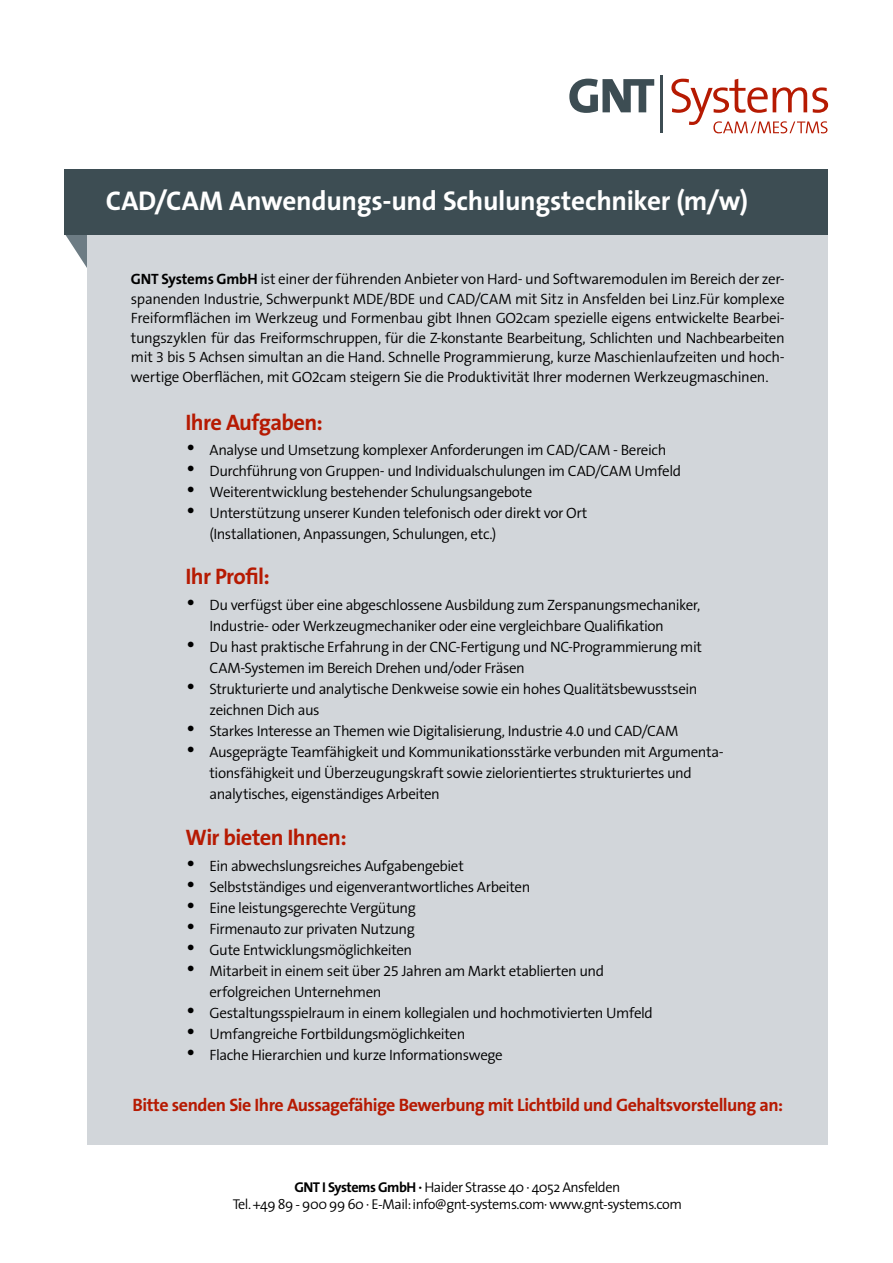
<style>
.page{position:relative;width:893px;height:1263px;background:#fff}
.page>*{position:absolute;margin:0;border:0;box-sizing:border-box;transform-origin:0 0}
.t1{font:700 27.3px "The Sans B W7";letter-spacing:-.01em;color:#fff}
.t2{font:700 22.5px "The Sans B W7";letter-spacing:-.03em;color:#b61a02}
.t3{font:700 18px "The Sans B W7";letter-spacing:-.025em;color:#b61a02}
.t4{font:300 15px/19.5px "The Sans B W4";letter-spacing:-.03em;color:#000}
.t5{font:300 14.25px "The Sans";letter-spacing:-.035em;color:#000}
.s1{font-family:"The Sans B W7";font-weight:700}
.s2{font-size:25.5px}
.s3{font-family:"The Sans B7";font-weight:700}
</style>
<div class="page">
<svg style="left:65px;top:235px;width:22px;height:33px"></svg>
<div style="left:87px;top:224px;width:741px;height:921px;background:#d2d6da"></div>
<svg style="left:569px;top:79px;width:85px;height:34px"></svg>
<hr style="left:660px;top:75px;width:3px;height:58px;background:#3d4d53">
<svg style="left:671px;top:79px;width:157px;height:54px"></svg>
<div style="left:65px;top:169px;width:763px;height:66px;background:#3d4d53"></div>
<p class="t1" style="left:106px;top:183px;width:644px">CAD/CAM Anwendungs-und Schulungstechniker (m/w)</p>
<p class="t4" style="left:131px;top:270px;width:655px;text-align:justify"><span class="s1">GNT Systems GmbH</span> ist einer der führenden Anbieter von Hard- und Softwaremodulen im Bereich der zer&shy;spanenden Industrie, Schwerpunkt MDE/BDE und CAD/CAM mit Sitz in Ansfelden bei Linz.Für komplexe Freiformflächen im Werkzeug und Formenbau gibt Ihnen GO2cam spezielle eigens entwickelte Bearbei&shy;tungszyklen für das Freiformschruppen, für die Z-konstante Bearbeitung, Schlichten und Nachbearbeiten mit 3 bis 5 Achsen simultan an die Hand. Schnelle Programmierung, kurze Maschienlaufzeiten und hoch&shy;wertige Oberflächen, mit GO2cam steigern Sie die Produktivität Ihrer modernen Werkzeugmaschinen.</p>
<p class="t2" style="left:186px;top:408px;width:139px">Ihre Aufgaben:</p>
<p class="t4" style="left:186px;top:441px;width:482px"><span class="s2">•</span> Analyse und Umsetzung komplexer Anforderungen im CAD/CAM - Bereich</p>
<p class="t4" style="left:186px;top:462px;width:497px"><span class="s2">•</span> Durchführung von Gruppen- und Individualschulungen im CAD/CAM Umfeld</p>
<p class="t4" style="left:186px;top:483px;width:348px"><span class="s2">•</span> Weiterentwicklung bestehender Schulungsangebote</p>
<p class="t4" style="left:186px;top:504px;width:403px"><span class="s2">•</span> Unterstützung unserer Kunden telefonisch oder direkt vor Ort</p>
<p class="t4" style="left:210px;top:525px;width:288px">(Installationen, Anpassungen, Schulungen, etc.)</p>
<p class="t2" style="left:186px;top:562px;width:86px">Ihr Profil:</p>
<p class="t4" style="left:210px;top:594px;width:492px;line-height:21px;text-indent:-24px"><span class="s2">•</span> Du verfügst über eine abgeschlossene Ausbildung zum Zerspanungsmechaniker,<br>Industrie- oder Werkzeugmechaniker oder eine vergleichbare Qualifikation</p>
<p class="t4" style="left:210px;top:636px;width:494px;line-height:21px;text-indent:-24px"><span class="s2">•</span> Du hast praktische Erfahrung in der CNC-Fertigung und NC-Programmierung mit<br>CAM-Systemen im Bereich Drehen und/oder Fräsen</p>
<p class="t4" style="left:210px;top:678px;width:489px;line-height:21px;text-indent:-24px"><span class="s2">•</span> Strukturierte und analytische Denkweise sowie ein hohes Qualitätsbewusstsein zeichnen Dich aus</p>
<p class="t4" style="left:186px;top:721px;width:494px"><span class="s2">•</span> Starkes Interesse an Themen wie Digitalisierung, Industrie 4.0 und CAD/CAM</p>
<p class="t4" style="left:186px;top:741px;width:540px;line-height:21px;text-align:center"><span class="s2">•</span> Ausgeprägte Teamfähigkeit und Kommunikationsstärke verbunden mit Argumenta&shy;tionsfähigkeit und Überzeugungskraft sowie zielorientiertes strukturiertes und</p>
<p class="t4" style="left:210px;top:784px;width:232px">analytisches, eigenständiges Arbeiten</p>
<p class="t2" style="left:186px;top:823px;width:163px">Wir bieten Ihnen:</p>
<p class="t4" style="left:186px;top:856px;width:280px"><span class="s2">•</span> Ein abwechslungsreiches Aufgabengebiet</p>
<p class="t4" style="left:186px;top:877px;width:346px"><span class="s2">•</span> Selbstständiges und eigenverantwortliches Arbeiten</p>
<p class="t4" style="left:186px;top:898px;width:232px"><span class="s2">•</span> Eine leistungsgerechte Vergütung</p>
<p class="t4" style="left:186px;top:919px;width:231px"><span class="s2">•</span> Firmenauto zur privaten Nutzung</p>
<p class="t4" style="left:186px;top:940px;width:228px"><span class="s2">•</span> Gute Entwicklungsmöglichkeiten</p>
<p class="t4" style="left:210px;top:960px;width:396px;line-height:21px;text-indent:-24px"><span class="s2">•</span> Mitarbeit in einem seit über 25 Jahren am Markt etablierten und erfolgreichen Unternehmen</p>
<p class="t4" style="left:186px;top:1003px;width:469px"><span class="s2">•</span> Gestaltungsspielraum in einem kollegialen und hochmotivierten Umfeld</p>
<p class="t4" style="left:186px;top:1024px;width:281px"><span class="s2">•</span> Umfangreiche Fortbildungsmöglichkeiten</p>
<p class="t4" style="left:186px;top:1045px;width:319px"><span class="s2">•</span> Flache Hierarchien und kurze Informationswege</p>
<p class="t3" style="left:132px;top:1094px;width:652px">Bitte senden Sie Ihre Aussagefähige Bewerbung mit Lichtbild und Gehaltsvorstellung an:</p>
<p class="t5" style="left:294px;top:1175px;width:327px"><span class="s3">GNT I Systems GmbH ·</span> Haider Strasse 40 · 4052 Ansfelden</p>
<p class="t5" style="left:233px;top:1192px;width:451px">Tel. +49 89 - 900 99 60 · E-Mail: info@gnt-systems.com· www.gnt-systems.com</p>
</div>
